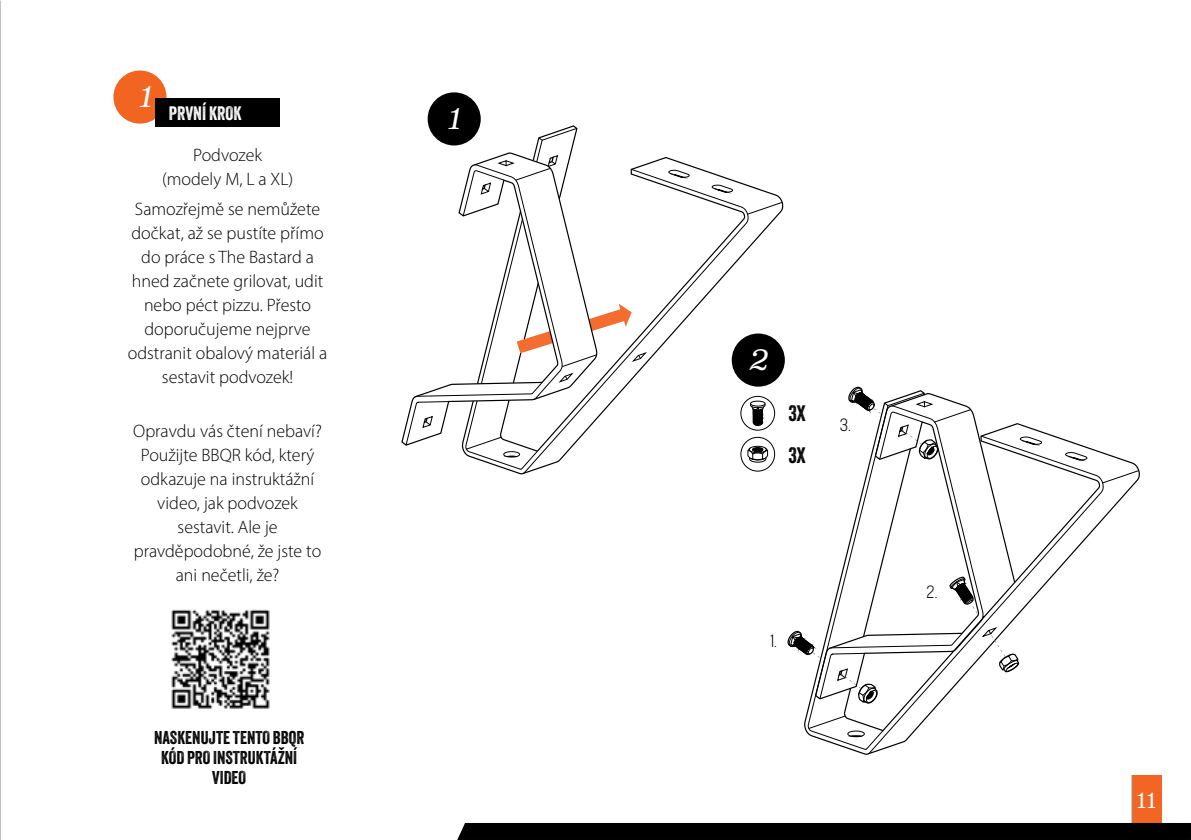
<style>
.page{position:relative;width:1191px;height:840px;background:#fff}
.page>*{position:absolute;margin:0;border:0;box-sizing:border-box;transform-origin:0 0}
.t1{font:italic 31px "Superclarendon Lt";color:#fff}
.t2{font:22.8px "Superclarendon Lt";color:#fff}
.t3{font:21.8px/41.8px "Veneer";color:#000}
.t4{font:18.8px "Veneer";color:#fff}
.t5{font:300 18px/24px "Myriad Pro";color:#000;text-align:center}
.t6{font:18px/20px "Veneer";color:#000;text-align:center}
.t7{font:300 17.6px "Korolev Condensed";color:#000}
</style>
<div class="page">
<div style="left:113px;top:70px;width:53px;height:53px;background:#f26521;border-radius:50%"></div>
<div style="left:156px;top:99px;width:124px;height:28px;background:#000"></div>
<img style="left:171px;top:609px;width:99px;height:100px">
<svg style="left:505px;top:157px;width:279px;height:318px"></svg>
<svg style="left:405px;top:125px;width:241px;height:344px"></svg>
<svg style="left:664px;top:170px;width:29px;height:9px"></svg>
<svg style="left:712px;top:185px;width:25px;height:9px"></svg>
<div style="left:427px;top:92px;width:54px;height:53px;background:#000;border-radius:50%"></div>
<svg style="left:848px;top:432px;width:292px;height:323px"></svg>
<svg style="left:1061px;top:452px;width:30px;height:10px"></svg>
<svg style="left:787px;top:386px;width:258px;height:363px"></svg>
<div style="left:731px;top:333px;width:54px;height:53px;background:#000;border-radius:50%"></div>
<svg style="left:750px;top:400px;width:18px;height:25px"></svg>
<div style="left:740px;top:395px;width:35px;height:35px;border:1px solid #000;border-radius:50%"></div>
<svg style="left:747px;top:445px;width:21px;height:17px"></svg>
<div style="left:740px;top:436px;width:35px;height:35px;border:1px solid #000;border-radius:50%"></div>
<img style="left:1131px;top:775px;width:30px;height:47px">
<div style="left:457px;top:822px;width:734px;height:17px;background:#000"></div>
<h1 class="t1" style="left:138px;top:77px;width:15px">1</h1>
<p class="t4" style="left:169px;top:102px;width:74px">PRVNÍ KROK</p>
<p class="t5" style="left:162px;top:143px;width:133px">Podvozek (modely M, L a XL)</p>
<p class="t5" style="left:128px;top:197px;width:201px">Samozřejmě se nemůžete dočkat, až se pustíte přímo do práce s The Bastard a hned začnete grilovat, udit nebo péct pizzu. Přesto doporučujeme nejprve odstranit obalový materiál a sestavit podvozek!</p>
<p class="t5" style="left:133px;top:418px;width:190px">Opravdu vás čtení nebaví?<br>Použijte BBQR kód, který odkazuje na instruktážní video, jak podvozek sestavit. Ale je pravděpodobné, že jste to ani nečetli, že?</p>
<p class="t6" style="left:154px;top:726px;width:152px">NASKENUJTE TENTO BBQR<br>KÓD PRO INSTRUKTÁŽNÍ<br>VIDEO</p>
<h1 class="t1" style="left:446px;top:99px;width:15px">1</h1>
<h1 class="t1" style="left:748px;top:339px;width:21px">2</h1>
<p class="t3" style="left:788px;top:391px;width:19px">3X<br>3X</p>
<p class="t7" style="left:840px;top:414px;width:12px">3.</p>
<p class="t7" style="left:770px;top:630px;width:8px">1.</p>
<p class="t7" style="left:926px;top:581px;width:12px">2.</p>
<p class="t2" style="left:1136px;top:785px;width:22px">11</p>
</div>
